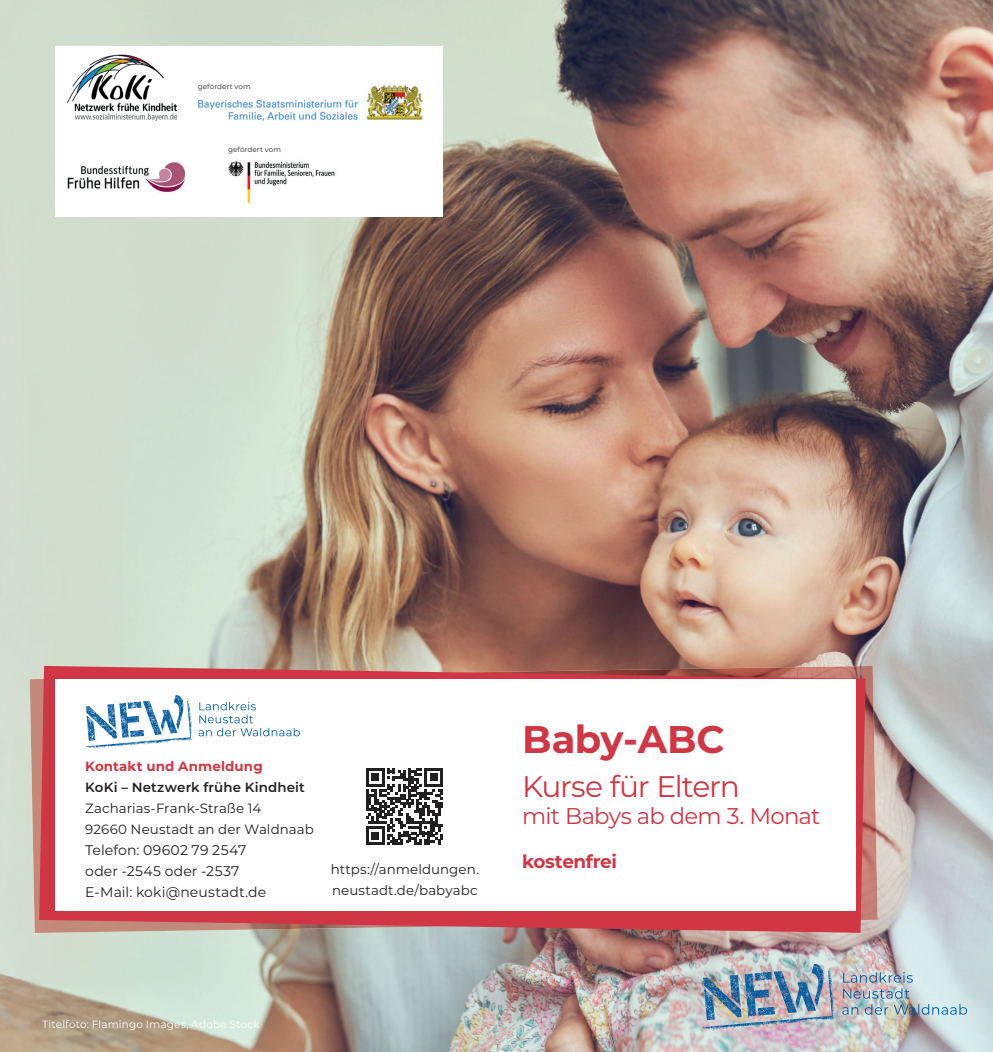
<style>
.page{position:relative;width:993px;height:1052px;background:#fff}
.page>*{position:absolute;margin:0;border:0;box-sizing:border-box;transform-origin:0 0}
.t1{font:700 38.5px "Montserrat";letter-spacing:-.005em;color:#d03643}
.t2{font:29.75px "Montserrat";letter-spacing:-.045em;color:#d03643}
.t3{font:22.75px "Montserrat";letter-spacing:-.035em;color:#d03643}
.t4{font:700 18.38px "Montserrat";letter-spacing:-.02em;color:#d03643}
.t5{font:14px/21px "Montserrat";letter-spacing:.01em;color:#231f20}
.t6{font:13.3px/21px "Montserrat";letter-spacing:.005em;color:#231f20}
.t7{font:600 13.3px "Montserrat";letter-spacing:.01em;color:#231f20}
.t8{font:700 13.3px "Montserrat";letter-spacing:.01em;color:#d03643}
.t9{font:10.5px "Montserrat";letter-spacing:.015em;color:#fff}
.t10{font:7.17px "Montserrat";letter-spacing:.015em;color:#231f20}
</style>
<div class="page">
<img style="left:0;top:0;width:992px;height:1052px">
<img style="left:865px;top:666px;width:11px;height:213px">
<img style="left:30px;top:677px;width:121px;height:256px">
<svg style="left:39px;top:666px;width:826px;height:266px;background:#c75256"></svg>
<div style="left:56px;top:679px;width:799px;height:232px;background:#fff"></div>
<svg style="left:199px;top:702px;width:101px;height:34px"></svg>
<svg style="left:85px;top:695px;width:108px;height:54px"></svg>
<div style="left:55px;top:46px;width:387px;height:170px;background:#fff"></div>
<img style="left:68px;top:54px;width:108px;height:66px">
<img style="left:198px;top:84px;width:225px;height:36px">
<img style="left:67px;top:161px;width:268px;height:43px">
<div style="left:202px;top:136px;width:17px;height:78px;background:#fff"></div>
<svg style="left:366px;top:768px;width:77px;height:77px"></svg>
<img style="left:842px;top:972px;width:124px;height:42px">
<img style="left:702px;top:964px;width:133px;height:66px">
<p class="t10" style="left:198px;top:81px;width:55px">gefördert vom</p>
<p class="t10" style="left:228px;top:144px;width:55px">gefördert vom</p>
<p class="t8" style="left:85px;top:757px;width:179px">Kontakt und Anmeldung</p>
<p class="t7" style="left:85px;top:778px;width:221px">KoKi – Netzwerk frühe Kindheit</p>
<p class="t6" style="left:85px;top:797px;width:230px">Zacharias-Frank-Straße 14<br>92660 Neustadt an der Waldnaab</p>
<p class="t5" style="left:85px;top:839px;width:182px">Telefon: 09602 79 2547 oder -2545 oder -2537<br>E-Mail: koki@neustadt.de</p>
<p class="t6" style="left:330px;top:858px;width:150px">https://anmeldungen. neustadt.de/babyabc</p>
<h1 class="t1" style="left:522px;top:712px;width:204px">Baby-ABC</h1>
<h2 class="t2" style="left:522px;top:766px;width:219px">Kurse für Eltern</h2>
<h3 class="t3" style="left:522px;top:800px;width:299px">mit Babys ab dem 3. Monat</h3>
<h3 class="t4" style="left:522px;top:848px;width:96px">kostenfrei</h3>
<p class="t9" style="left:42px;top:1016px;width:219px">Titelfoto: Flamingo Images, Adobe Stock</p>
</div>
